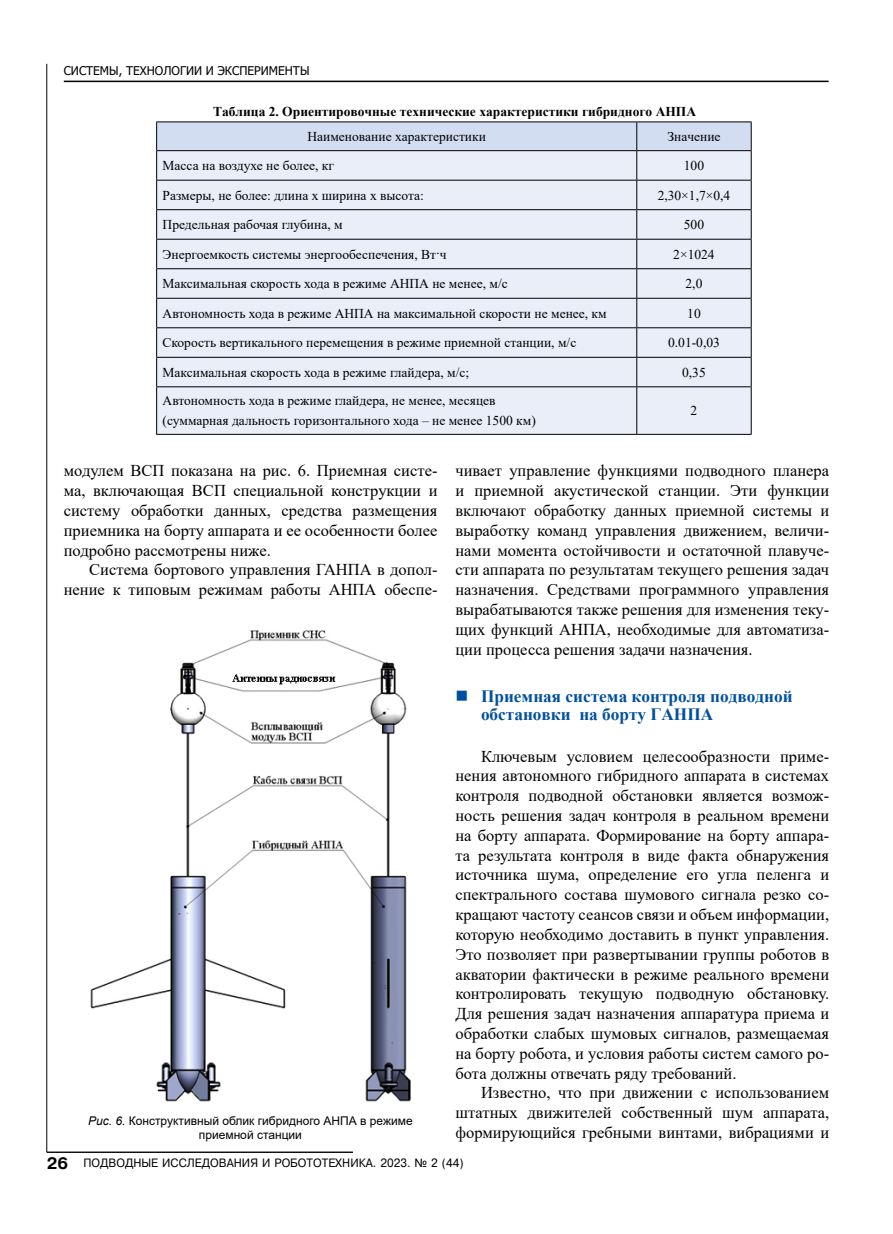
<style>
.page{position:relative;width:893px;height:1234px;background:#fff}
.page>*{position:absolute;margin:0;border:0;box-sizing:border-box;transform-origin:0 0}
.t1{font:700 17.25px/18px "Times New Roman";color:#004f9f}
.t2{font:16.5px/19.8px "Times New Roman";color:#000;text-align:justify}
.t3{font:13.5px/20.2px "Times New Roman";color:#000}
.t4{font:700 13.5px "Times New Roman";color:#000}
.t5{font:12px/14.1px "Arial";color:#000;text-align:center}
.t6{font:12px "Pragmatica Cyrillic";color:#000;scale:.95 1}
.t7{font:12px "Tahoma";color:#000}
.s1{font-style:italic}
.s2{font-family:"Pragmatica CTT";font-weight:700;font-size:16.5px}
</style>
<div class="page">
<hr style="left:64px;top:81px;width:765px;height:1px;background:#000">
<hr style="left:47px;top:64px;width:1px;height:1087px;background:#000">
<hr style="left:47px;top:1151px;width:306px;height:1px;background:#000">
<div style="left:157px;top:387px;width:594px;height:47px;background:#e9eef9"></div>
<hr style="left:156px;top:121px;width:481px;height:1px;background:#000">
<hr style="left:637px;top:121px;width:115px;height:1px;background:#000">
<hr style="left:156px;top:386px;width:481px;height:1px;background:#000">
<hr style="left:637px;top:386px;width:115px;height:1px;background:#000">
<hr style="left:156px;top:434px;width:481px;height:1px;background:#000">
<hr style="left:637px;top:434px;width:115px;height:1px;background:#000">
<hr style="left:156px;top:387px;width:1px;height:47px;background:#000">
<svg style="left:156px;top:122px;width:596px;height:264px;background:#dee3ef"></svg>
<hr style="left:636px;top:387px;width:1px;height:47px;background:#000">
<hr style="left:751px;top:387px;width:1px;height:47px;background:#000">
<img style="left:90px;top:630px;width:321px;height:472px">
<p class="t7" style="left:64px;top:62px;width:247px">СИСТЕМЫ, ТЕХНОЛОГИИ И ЭКСПЕРИМЕНТЫ</p>
<p class="t4" style="left:213px;top:101px;width:485px">Таблица 2. Ориентировочные технические характеристики гибридного АНПА</p>
<p class="t3" style="left:307px;top:126px;width:180px">Наименование характеристики</p>
<p class="t3" style="left:667px;top:126px;width:55px">Значение</p>
<p class="t3" style="left:163px;top:155px;width:173px">Масса на воздухе не более, кг</p>
<p class="t3" style="left:684px;top:155px;width:22px">100</p>
<p class="t3" style="left:163px;top:184px;width:263px">Размеры, не более: длина x ширина x высота:</p>
<p class="t3" style="left:658px;top:184px;width:74px">2,30×1,7×0,4</p>
<p class="t3" style="left:163px;top:214px;width:182px">Предельная рабочая глубина, м</p>
<p class="t3" style="left:684px;top:214px;width:22px">500</p>
<p class="t3" style="left:163px;top:243px;width:285px">Энергоемкость системы энергообеспечения, Вт·ч</p>
<p class="t3" style="left:673px;top:243px;width:43px">2×1024</p>
<p class="t3" style="left:163px;top:273px;width:347px">Максимальная скорость хода в режиме АНПА не менее, м/с</p>
<p class="t3" style="left:686px;top:273px;width:18px">2,0</p>
<p class="t3" style="left:163px;top:302px;width:446px">Автономность хода в режиме АНПА на максимальной скорости не менее, км</p>
<p class="t3" style="left:687px;top:302px;width:15px">10</p>
<p class="t3" style="left:163px;top:332px;width:415px">Скорость вертикального перемещения в режиме приемной станции, м/с</p>
<p class="t3" style="left:668px;top:332px;width:53px">0.01-0,03</p>
<p class="t3" style="left:163px;top:361px;width:308px">Максимальная скорость хода в режиме глайдера, м/с;</p>
<p class="t3" style="left:682px;top:361px;width:25px">0,35</p>
<p class="t3" style="left:163px;top:390px;width:375px">Автономность хода в режиме глайдера, не менее, месяцев (суммарная дальность горизонтального хода – не менее 1500 км)</p>
<p class="t3" style="left:691px;top:400px;width:8px">2</p>
<p class="t2" style="left:64px;top:460px;width:375px">модулем ВСП показана на рис. 6. Приемная систе&shy;ма, включающая ВСП специальной конструкции и систему обработки данных, средства размещения приемника на борту аппарата и ее особенности более подробно рассмотрены ниже.</p>
<p class="t2" style="left:64px;top:559px;width:375px;text-align:right">Система бортового управления ГАНПА в допол&shy;нение к типовым режимам работы АНПА обеспе-</p>
<p class="t5" style="left:88px;top:1113px;width:326px"><span class="s1">Рис. 6.</span> Конструктивный облик гибридного АНПА в режиме приемной станции</p>
<p class="t2" style="left:455px;top:460px;width:375px">чивает управление функциями подводного планера и приемной акустической станции. Эти функции включают обработку данных приемной системы и выработку команд управления движением, величи&shy;нами момента остойчивости и остаточной плавуче&shy;сти аппарата по результатам текущего решения задач назначения. Средствами программного управления вырабатываются также решения для изменения теку&shy;щих функций АНПА, необходимые для автоматиза&shy;ции процесса решения задачи назначения.</p>
<p class="t1" style="left:481px;top:687px;width:313px">Приемная система контроля подводной обстановки на борту ГАНПА</p>
<p class="t2" style="left:455px;top:745px;width:375px;text-indent:26px">Ключевым условием целесообразности приме&shy;нения автономного гибридного аппарата в системах контроля подводной обстановки является возмож&shy;ность решения задач контроля в реальном времени на борту аппарата. Формирование на борту аппара&shy;та результата контроля в виде факта обнаружения источника шума, определение его угла пеленга и спектрального состава шумового сигнала резко со&shy;кращают частоту сеансов связи и объем информации, которую необходимо доставить в пункт управления.<br>Это позволяет при развертывании группы роботов в акватории фактически в режиме реального времени контролировать текущую подводную обстановку.<br>Для решения задач назначения аппаратура приема и обработки слабых шумовых сигналов, размещаемая на борту робота, и условия работы систем самого ро&shy;бота должны отвечать ряду требований.</p>
<p class="t2" style="left:455px;top:1082px;width:375px;text-indent:26px">Известно, что при движении с использованием штатных движителей собственный шум аппарата, формирующийся гребными винтами, вибрациями и</p>
<p class="t6" style="left:47px;top:1156px;width:440px"><span class="s2">26</span> ПОДВОДНЫЕ ИССЛЕДОВАНИЯ И РОБОТОТЕХНИКА. 2023. ¹ 2 (44)</p>
</div>
